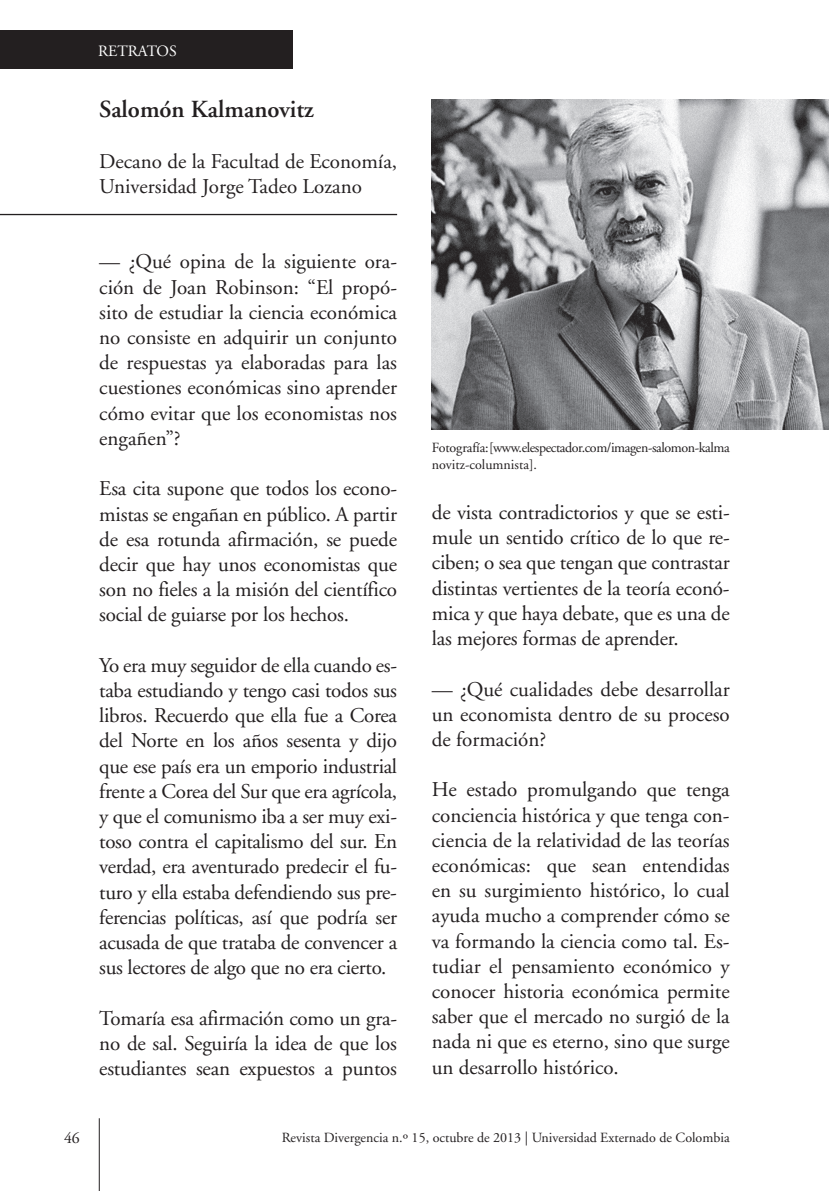
<style>
.page{position:relative;width:829px;height:1191px;background:#fff}
.page>*{position:absolute;margin:0;border:0;box-sizing:border-box;transform-origin:0 0}
.t1{font:600 24.5px "Adobe Garamond";color:#231f20}
.t2{font:21px/25.2px "Adobe Garamond";letter-spacing:-.01em;color:#231f20;text-align:justify}
.t3{font:15.75px "Adobe Garamond";color:#fff}
.t4{font:15.75px "Adobe Garamond";color:#231f20}
.t5{font:14px/16.8px "Adobe Garamond";letter-spacing:-.03em;color:#231f20}
.t6{font:14px "Adobe Garamond";color:#231f20}
</style>
<div class="page">
<hr style="left:99px;top:1118px;width:1px;height:73px;background:#231f20">
<div style="left:0;top:30px;width:293px;height:39px;background:#231f20"></div>
<hr style="left:0;top:214px;width:397px;height:1px;background:#231f20">
<img style="left:432px;top:99px;width:396px;height:331px">
<p class="t3" style="left:98px;top:43px;width:80px">RETRATOS</p>
<p class="t1" style="left:99px;top:96px;width:216px">Salomón Kalmanovitz</p>
<p class="t2" style="left:99px;top:149px;width:299px">Decano de la Facultad de Economía,<br>Universidad Jorge Tadeo Lozano</p>
<p class="t2" style="left:99px;top:250px;width:299px">— ¿Qué opina de la siguiente ora&shy;ción de Joan Robinson: “El propó&shy;sito de estudiar la ciencia económica no consiste en adquirir un conjunto de respuestas ya elaboradas para las cuestiones económicas sino aprender cómo evitar que los economistas nos engañen”?</p>
<p class="t2" style="left:99px;top:476px;width:299px">Esa cita supone que todos los econo&shy;mistas se engañan en público. A partir de esa rotunda afirmación, se puede decir que hay unos economistas que son no fieles a la misión del científico social de guiarse por los hechos.</p>
<p class="t2" style="left:99px;top:653px;width:299px">Yo era muy seguidor de ella cuando es&shy;taba estudiando y tengo casi todos sus libros. Recuerdo que ella fue a Corea del Norte en los años sesenta y dijo que ese país era un emporio industrial frente a Corea del Sur que era agrícola, y que el comunismo iba a ser muy exi&shy;toso contra el capitalismo del sur. En verdad, era aventurado predecir el fu&shy;turo y ella estaba defendiendo sus pre&shy;ferencias políticas, así que podría ser acusada de que trataba de convencer a sus lectores de algo que no era cierto.</p>
<p class="t2" style="left:99px;top:1006px;width:299px">Tomaría esa afirmación como un gra&shy;no de sal. Seguiría la idea de que los estudiantes sean expuestos a puntos</p>
<p class="t5" style="left:432px;top:440px;width:299px">Fotografía: [www.elespectador.com/imagen-salomon-kalma novitz-columnista].</p>
<p class="t2" style="left:432px;top:500px;width:299px">de vista contradictorios y que se esti&shy;mule un sentido crítico de lo que re&shy;ciben; o sea que tengan que contrastar distintas vertientes de la teoría econó&shy;mica y que haya debate, que es una de las mejores formas de aprender.</p>
<p class="t2" style="left:432px;top:677px;width:299px">— ¿Qué cualidades debe desarrollar un economista dentro de su proceso de formación?</p>
<p class="t2" style="left:432px;top:777px;width:299px">He estado promulgando que tenga conciencia histórica y que tenga con&shy;ciencia de la relatividad de las teorías económicas: que sean entendidas en su surgimiento histórico, lo cual ayuda mucho a comprender cómo se va formando la ciencia como tal. Es&shy;tudiar el pensamiento económico y conocer historia económica permite saber que el mercado no surgió de la nada ni que es eterno, sino que surge un desarrollo histórico.</p>
<p class="t4" style="left:64px;top:1129px;width:17px">46</p>
<p class="t6" style="left:282px;top:1130px;width:449px">Revista Divergencia n.º 15, octubre de 2013 | Universidad Externado de Colombia</p>
</div>
